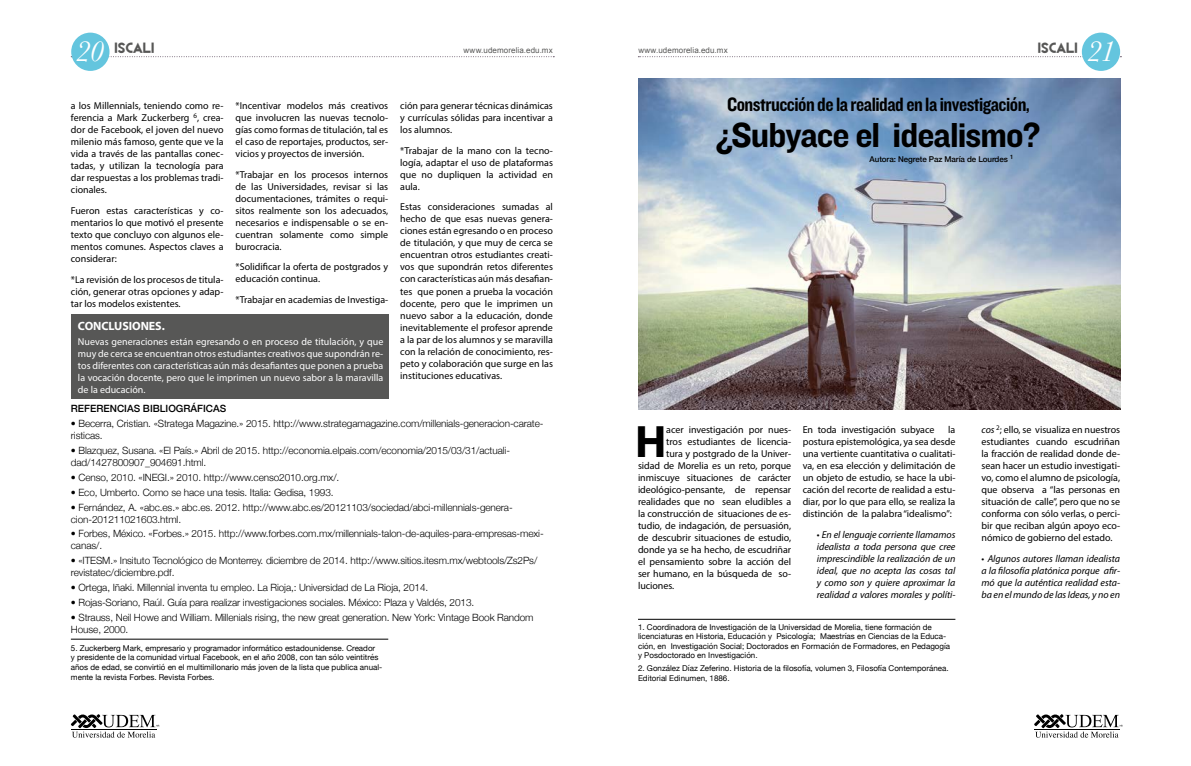
<style>
.page{position:relative;width:1191px;height:766px;background:#fff}
.page>*{position:absolute;margin:0;border:0;box-sizing:border-box;transform-origin:0 0}
.t1{font:700 45.6px "Myriad Pro";color:#000}
.t2{font:36px "Knockout HTF51 Middleweight";letter-spacing:-.025em;color:#000}
.t3{font:italic 30px "Baskerville";color:#fff}
.t4{font:20px "Knockout HTF50 Welterweight";letter-spacing:-.025em;color:#000}
.t5{font:14px "REVOLUTION";letter-spacing:-.02em;color:#575756}
.t6{font:700 12px "Myriad Pro";letter-spacing:-.005em;color:#fff}
.t7{font:10px/12px "Myriad Pro";letter-spacing:-.005em;color:#000;text-align:justify}
.t8{font:300 10px/12px "Helvetica Neue";letter-spacing:-.01em;color:#000}
.t9{font:italic 10px/12px "Myriad Pro";letter-spacing:-.005em;color:#000;text-align:justify}
.t10{font:10px/12px "Myriad Pro";color:#fff;text-align:justify}
.t11{font:500 10px "Helvetica Neue";color:#000}
.t12{font:8px/9.6px "Helvetica Neue";color:#000}
.t13{font:8px "Arial";letter-spacing:.015em;color:#575756}
.t14{font:500 8px "Helvetica Neue";letter-spacing:-.01em;color:#000}
.s1{font-style:normal}
.s2{font-style:italic}
</style>
<div class="page">
<svg style="left:71px;top:714px;width:88px;height:23px"></svg>
<svg style="left:1034px;top:714px;width:88px;height:23px"></svg>
<svg style="left:71px;top:56px;width:483px;height:1px"></svg>
<div style="left:71px;top:33px;width:38px;height:38px;background:#64c5de;border-radius:50%"></div>
<svg style="left:638px;top:56px;width:483px;height:1px"></svg>
<div style="left:1081px;top:33px;width:39px;height:38px;background:#64c5de;border-radius:50%"></div>
<div style="left:71px;top:314px;width:317px;height:84px;background:#575756"></div>
<img style="left:638px;top:78px;width:482px;height:332px">
<hr style="left:71px;top:638px;width:317px;height:1px;background:#000">
<hr style="left:638px;top:619px;width:317px;height:1px;background:#000">
<h3 class="t3" style="left:76px;top:32px;width:30px">20</h3>
<h3 class="t3" style="left:1087px;top:32px;width:30px">21</h3>
<h3 class="t4" style="left:727px;top:94px;width:304px">Construcción de la realidad en la investigación,</h3>
<h2 class="t2" style="left:717px;top:116px;width:325px">¿Subyace el idealismo?</h2>
<h3 class="t5" style="left:114px;top:36px;width:41px">ISCALI</h3>
<p class="t13" style="left:463px;top:45px;width:91px">www.udemorelia.edu.mx</p>
<p class="t13" style="left:638px;top:45px;width:91px">www.udemorelia.edu.mx</p>
<h3 class="t5" style="left:1037px;top:36px;width:41px">ISCALI</h3>
<p class="t7" style="left:235px;top:100px;width:154px">*Incentivar modelos más creativos que involucren las nuevas tecnolo&shy;gías como formas de titulación, tal es el caso de reportajes, productos, ser&shy;vicios y proyectos de inversión.</p>
<p class="t7" style="left:235px;top:168px;width:154px">*Trabajar en los procesos internos de las Universidades, revisar si las documentaciones, trámites o requi&shy;sitos realmente son los adecuados, necesarios e indispensable o se en&shy;cuentran solamente como simple burocracia.</p>
<p class="t7" style="left:235px;top:261px;width:154px">*Solidificar la oferta de postgrados y educación continua.</p>
<p class="t7" style="left:235px;top:293px;width:154px">*Trabajar en academias de Investiga-</p>
<p class="t7" style="left:400px;top:100px;width:154px">ción para generar técnicas dinámicas y currículas sólidas para incentivar a los alumnos.</p>
<p class="t7" style="left:400px;top:144px;width:154px">*Trabajar de la mano con la tecno&shy;logía, adaptar el uso de plataformas que no dupliquen la actividad en aula.</p>
<p class="t7" style="left:400px;top:201px;width:154px">Estas consideraciones sumadas al hecho de que esas nuevas genera&shy;ciones están egresando o en proceso de titulación, y que muy de cerca se encuentran otros estudiantes creati&shy;vos que supondrán retos diferentes con características aún más desafian&shy;tes que ponen a prueba la vocación docente, pero que le imprimen un nuevo sabor a la educación, donde inevitablemente el profesor aprende a la par de los alumnos y se maravilla con la relación de conocimiento, res&shy;peto y colaboración que surge en las instituciones educativas.</p>
<p class="t7" style="left:71px;top:100px;width:154px">a los Millennials, teniendo como re&shy;ferencia a Mark Zuckerberg <sup>6</sup>, crea&shy;dor de Facebook, el joven del nuevo milenio más famoso, gente que ve la vida a través de las pantallas conec&shy;tadas, y utilizan la tecnología para dar respuestas a los problemas tradi&shy;cionales.</p>
<p class="t7" style="left:71px;top:204px;width:154px">Fueron estas características y co&shy;mentarios lo que motivó el presente texto que concluyo con algunos ele&shy;mentos comunes. Aspectos claves a considerar:</p>
<p class="t7" style="left:71px;top:273px;width:154px">*La revisión de los procesos de titula&shy;ción, generar otras opciones y adap&shy;tar los modelos existentes.</p>
<p class="t14" style="left:869px;top:152px;width:145px">Autora: Negrete Paz María de Lourdes <sup>1</sup></p>
<p class="t6" style="left:78px;top:318px;width:88px">CONCLUSIONES.</p>
<p class="t10" style="left:78px;top:335px;width:307px">Nuevas generaciones están egresando o en proceso de titulación, y que muy de cerca se encuentran otros estudiantes creativos que supondrán re&shy;tos diferentes con características aún más desafiantes que ponen a prueba la vocación docente, pero que le imprimen un nuevo sabor a la maravilla de la educación.</p>
<p class="t11" style="left:71px;top:400px;width:157px">REFERENCIAS BIBLIOGRÁFICAS</p>
<p class="t8" style="left:71px;top:417px;width:474px">• Becerra, Cristian. «Stratega Magazine.» 2015. http://www.strategamagazine.com/millenials-generacion-carate&shy;risticas.</p>
<p class="t8" style="left:71px;top:443px;width:441px">• Blazquez, Susana. «El País.» Abril de 2015. http://economia.elpais.com/economia/2015/03/31/actuali&shy;dad/1427800907_904691.html.</p>
<p class="t8" style="left:71px;top:470px;width:270px">• Censo, 2010. «INEGI.» 2010. http://www.censo2010.org.mx/.</p>
<p class="t8" style="left:71px;top:485px;width:264px">• Eco, Umberto. Como se hace una tesis. Italia: Gedisa, 1993.</p>
<p class="t8" style="left:71px;top:500px;width:443px">• Fernández, A. «abc.es.» abc.es. 2012. http://www.abc.es/20121103/sociedad/abci-millennials-genera&shy;cion-201211021603.html.</p>
<p class="t8" style="left:71px;top:527px;width:474px">• Forbes, México. «Forbes.» 2015. http://www.forbes.com.mx/millennials-talon-de-aquiles-para-empresas-mexi&shy;canas/.</p>
<p class="t8" style="left:71px;top:554px;width:468px">• «ITESM.» Insituto Tecnológico de Monterrey. diciembre de 2014. http://www.sitios.itesm.mx/webtools/Zs2Ps/ revistatec/diciembre.pdf.</p>
<p class="t8" style="left:71px;top:580px;width:359px">• Ortega, Iñaki. Millennial inventa tu empleo. La Rioja,: Universidad de La Rioja, 2014.</p>
<p class="t8" style="left:71px;top:595px;width:405px">• Rojas-Soriano, Raúl. Guía para realizar investigaciones sociales. México: Plaza y Valdés, 2013.</p>
<p class="t8" style="left:71px;top:610px;width:464px">• Strauss, Neil Howe and William. Millenials rising, the new great generation. New York: Vintage Book Random<br>House, 2000.</p>
<p class="t12" style="left:71px;top:643px;width:313px">5. Zuckerberg Mark, empresario y programador informático estadounidense. Creador<br>y presidente de la comunidad virtual Facebook, en el año 2008, con tan sólo veintitrés años de edad, se convirtió en el multimillonario más joven de la lista que publica anual&shy;mente la revista Forbes. Revista Forbes.</p>
<h1 class="t1" style="left:635px;top:412px;width:33px">H</h1>
<p class="t7" style="left:666px;top:423px;width:126px">acer investigación por nues-</p>
<p class="t7" style="left:666px;top:435px;width:126px">tros estudiantes de licencia-</p>
<p class="t7" style="left:666px;top:447px;width:126px">tura y postgrado de la Univer-</p>
<p class="t7" style="left:638px;top:459px;width:155px">sidad de Morelia es un reto, porque</p>
<p class="t7" style="left:638px;top:471px;width:155px">inmiscuye situaciones de carácter</p>
<p class="t7" style="left:638px;top:483px;width:155px">ideológico-pensante, de repensar</p>
<p class="t7" style="left:638px;top:495px;width:155px">realidades que no sean eludibles a</p>
<p class="t7" style="left:638px;top:507px;width:155px">la construcción de situaciones de es-</p>
<p class="t7" style="left:638px;top:519px;width:155px">tudio, de indagación, de persuasión,</p>
<p class="t7" style="left:638px;top:531px;width:155px">de descubrir situaciones de estudio,</p>
<p class="t7" style="left:638px;top:543px;width:155px">donde ya se ha hecho, de escudriñar</p>
<p class="t7" style="left:638px;top:555px;width:155px">el pensamiento sobre la acción del</p>
<p class="t7" style="left:638px;top:567px;width:155px">ser humano, en la búsqueda de so-</p>
<p class="t7" style="left:638px;top:579px;width:38px">luciones.</p>
<p class="t7" style="left:802px;top:423px;width:154px;text-indent:146px">la postura epistemológica, ya sea desde una vertiente cuantitativa o cualitati&shy;va, en esa elección y delimitación de un objeto de estudio, se hace la ubi&shy;cación del recorte de realidad a estu&shy;diar, por lo que para ello, se realiza la distinción de la palabra “idealismo”:</p>
<p class="t9" style="left:817px;top:528px;width:140px"><span class="s1">•</span> En el lenguaje corriente llamamos idealista a toda persona que cree imprescindible la realización de un ideal, que no acepta las cosas tal y como son y quiere aproximar la realidad a valores morales y políti-</p>
<p class="t7" style="left:802px;top:423px;width:133px">En toda investigación subyace</p>
<p class="t12" style="left:638px;top:622px;width:314px">1. Coordinadora de Investigación de la Universidad de Morelia, tiene formación de licenciaturas en Historia, Educación y Psicología; Maestrías en Ciencias de la Educa&shy;ción, en Investigación Social; Doctorados en Formación de Formadores, en Pedagogía y Posdoctorado en Investigación.</p>
<p class="t12" style="left:638px;top:663px;width:312px">2. González Díaz Zeferino. Historia de la filosofía, volumen 3, Filosofía Contemporánea.<br>Editorial Edinumen, 1886.</p>
<p class="t7" style="left:981px;top:423px;width:140px"><span class="s2">cos</span> <sup>2</sup>; ello, se visualiza en nuestros estudiantes cuando escudriñan la fracción de realidad donde de&shy;sean hacer un estudio investigati&shy;vo, como el alumno de psicología, que observa a “las personas en situación de calle”, pero que no se conforma con sólo verlas, o perci&shy;bir que reciban algún apoyo eco&shy;nómico de gobierno del estado.</p>
<p class="t9" style="left:981px;top:552px;width:140px"><span class="s1">•</span> Algunos autores llaman idealista a la filosofía platónica porque afir&shy;mó que la auténtica realidad esta&shy;ba en el mundo de las Ideas, y no en</p>
</div>
